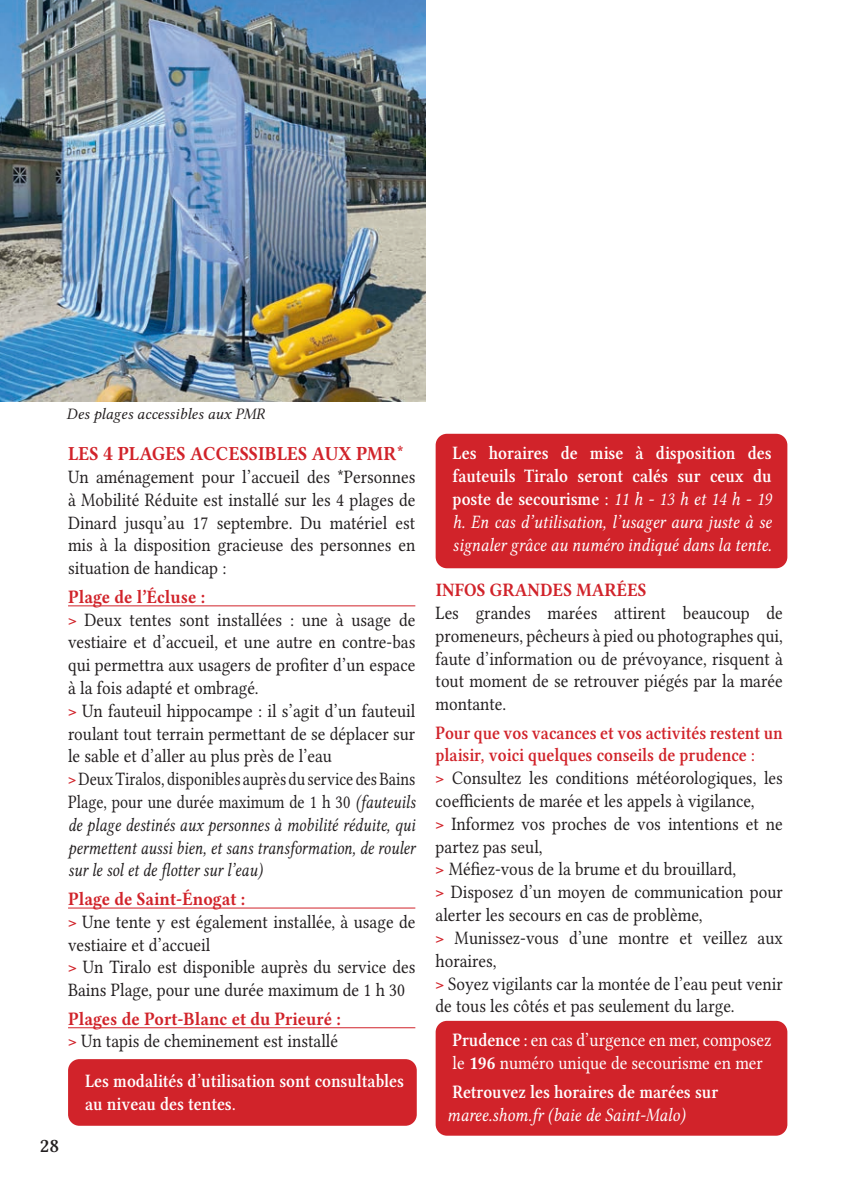
<style>
.page{position:relative;width:851px;height:1191px;background:#fff}
.page>*{position:absolute;margin:0;border:0;box-sizing:border-box;transform-origin:0 0}
.t1{font:700 20px "Libertinus Serif";letter-spacing:.005em;color:#d1232a;scale:.9 1}
.t2{font:600 20px "Libertinus Serif";color:#231f20}
.t3{font:19px/22.8px "Libertinus Serif";color:#231f20;scale:.9 1}
.t4{font:italic 19px/22.8px "Libertinus Serif";color:#fff;text-align:justify;scale:.9 1}
.t5{font:600 19px/22.8px "Libertinus Serif";color:#fff;scale:.9 1}
.t6{font:19px/22.8px "Libertinus Serif";color:#fff;scale:.9 1}
.t7{font:700 19px "Libertinus Serif";letter-spacing:.005em;color:#d1232a;scale:.9 1}
.t8{font:italic 16px "Libertinus Serif";color:#231f20}
.s1{font-weight:700;color:#d1232a}
.s2{font-weight:600;color:#d1232a}
.s3{font-style:italic}
.s4{font-weight:600;font-style:normal}
.s5{font-weight:600}
.s6{font-weight:700}
</style>
<div class="page">
<div style="left:435px;top:434px;width:352px;height:134px;background:#d1232a;border-radius:11px"></div>
<div style="left:435px;top:1020px;width:352px;height:115px;background:#d1232a;border-radius:11px"></div>
<div style="left:68px;top:1059px;width:348px;height:66px;background:#d1232a;border-radius:11px"></div>
<img style="left:0;top:0;width:425px;height:401px">
<hr style="left:68px;top:605px;width:347px;height:1px;background:#d1232a">
<hr style="left:68px;top:907px;width:347px;height:1px;background:#d1232a">
<hr style="left:68px;top:1027px;width:347px;height:1px;background:#d1232a">
<p class="t8" style="left:67px;top:404px;width:200px">Des plages accessibles aux PMR</p>
<p class="t1" style="left:68px;top:440px;width:375px">LES 4 PLAGES ACCESSIBLES AUX PMR*</p>
<p class="t3" style="left:68px;top:465px;width:387px;text-align:justify">Un aménagement pour l’accueil des *Personnes à Mobilité Réduite est installé sur les 4 plages de Dinard jusqu’au 17 septembre. Du matériel est mis à la disposition gracieuse des personnes en situation de handicap :</p>
<p class="t3" style="left:68px;top:585px;width:387px"><span class="s1">Plage de l’Écluse :<br></span><span class="s2">&gt;</span> Deux tentes sont installées : une à usage de vestiaire et d’accueil, et une autre en contre-bas qui permettra aux usagers de profiter d’un espace à la fois adapté et ombragé.<br><span class="s2">&gt;</span> Un fauteuil hippocampe : il s’agit d’un fauteuil roulant tout terrain permettant de se déplacer sur le sable et d’aller au plus près de l’eau<br><span class="s2">&gt;</span> Deux Tiralos, disponibles auprès du service des Bains Plage, pour une durée maximum de 1 h 30 <span class="s3">(fauteuils de plage destinés aux personnes à mobilité réduite, qui permettent aussi bien, et sans transformation, de rouler sur le sol et de flotter sur l’eau)</span></p>
<p class="t3" style="left:68px;top:887px;width:387px"><span class="s1">Plage de Saint-Énogat :<br></span><span class="s2">&gt;</span> Une tente y est également installée, à usage de vestiaire et d’accueil<br><span class="s2">&gt;</span> Un Tiralo est disponible auprès du service des Bains Plage, pour une durée maximum de 1 h 30</p>
<p class="t3" style="left:68px;top:1007px;width:304px"><span class="s1">Plages de Port-Blanc et du Prieuré : </span><span class="s2">&gt;</span> Un tapis de cheminement est installé</p>
<p class="t5" style="left:85px;top:1070px;width:356px">Les modalités d’utilisation sont consultables au niveau des tentes.</p>
<p class="t2" style="left:40px;top:1134px;width:21px">28</p>
<p class="t4" style="left:452px;top:442px;width:356px"><span class="s4">Les horaires de mise à disposition des fauteuils Tiralo seront calés sur ceux du poste de secourisme :</span> 11 h - 13 h et 14 h - 19 h. En cas d’utilisation, l’usager aura juste à se signaler grâce au numéro indiqué dans la tente.</p>
<p class="t7" style="left:435px;top:577px;width:236px">INFOS GRANDES MARÉES</p>
<p class="t3" style="left:435px;top:601px;width:387px;text-align:justify">Les grandes marées attirent beaucoup de promeneurs, pêcheurs à pied ou photographes qui, faute d’information ou de prévoyance, risquent à tout moment de se retrouver piégés par la marée montante.</p>
<p class="t3" style="left:435px;top:721px;width:387px"><span class="s2">Pour que vos vacances et vos activités restent un plaisir, voici quelques conseils de prudence :<br>&gt;</span> Consultez les conditions météorologiques, les coefficients de marée et les appels à vigilance,<br><span class="s2">&gt;</span> Informez vos proches de vos intentions et ne partez pas seul,<br><span class="s2">&gt;</span> Méfiez-vous de la brume et du brouillard,<br><span class="s2">&gt;</span> Disposez d’un moyen de communication pour alerter les secours en cas de problème,<br><span class="s2">&gt;</span> Munissez-vous d’une montre et veillez aux horaires,<br><span class="s2">&gt;</span> Soyez vigilants car la montée de l’eau peut venir de tous les côtés et pas seulement du large.</p>
<p class="t6" style="left:452px;top:1028px;width:356px"><span class="s5">Prudence :</span> en cas d’urgence en mer, composez le <span class="s6">196</span> numéro unique de secourisme en mer</p>
<p class="t5" style="left:452px;top:1081px;width:296px">Retrouvez les horaires de marées sur</p>
<p class="t4" style="left:447px;top:1103px;width:266px">maree.shom.fr (baie de Saint-Malo)</p>
</div>
